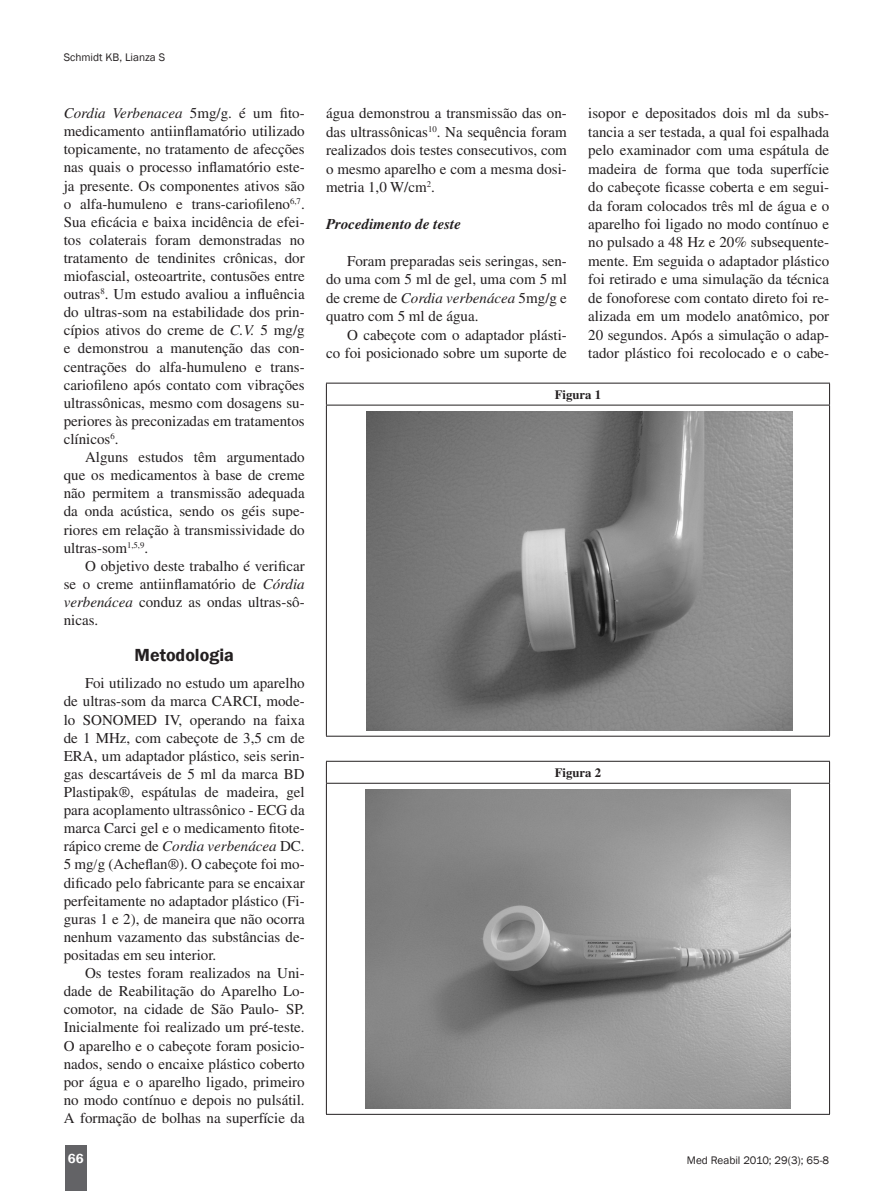
<style>
.page{position:relative;width:893px;height:1191px;background:#fff}
.page>*{position:absolute;margin:0;border:0;box-sizing:border-box;transform-origin:0 0}
.Sessão{font:600 18px "Franklin Gothic";color:#231f20}
.t1{font:15px/18.1px "Times";color:#231f20;text-align:justify}
.Sub-sessão{font:italic 700 15px "Times";color:#231f20}
.t2{font:600 13.5px "Franklin Gothic";color:#fff}
.Tabela{font:700 12.75px "Times";color:#231f20}
.t3{font:11.25px "Franklin Gothic";color:#231f20}
.s1{font-style:italic}
</style>
<div class="page">
<div style="left:65px;top:1145px;width:21px;height:46px;background:#636366"></div>
<hr style="left:326px;top:383px;width:504px;height:1px;background:#231f20">
<svg style="left:326px;top:383px;width:1px;height:22px"></svg>
<svg style="left:829px;top:383px;width:1px;height:22px"></svg>
<hr style="left:326px;top:405px;width:504px;height:1px;background:#231f20">
<hr style="left:326px;top:405px;width:1px;height:331px;background:#231f20">
<hr style="left:829px;top:405px;width:1px;height:331px;background:#231f20">
<hr style="left:326px;top:736px;width:504px;height:1px;background:#231f20">
<img style="left:367px;top:411px;width:425px;height:319px">
<hr style="left:326px;top:761px;width:504px;height:1px;background:#231f20">
<svg style="left:326px;top:761px;width:1px;height:22px"></svg>
<svg style="left:829px;top:761px;width:1px;height:22px"></svg>
<hr style="left:326px;top:783px;width:504px;height:1px;background:#231f20">
<hr style="left:326px;top:783px;width:1px;height:331px;background:#231f20">
<hr style="left:829px;top:783px;width:1px;height:331px;background:#231f20">
<hr style="left:326px;top:1114px;width:504px;height:1px;background:#231f20">
<img style="left:365px;top:789px;width:426px;height:319px">
<p class="t3" style="left:64px;top:50px;width:103px">Schmidt KB, Lianza S</p>
<p class="t1" style="left:64px;top:104px;width:242px"><span class="s1">Cordia Verbenacea</span> 5mg/g. é um fito&shy;medicamento antiinflamatório utilizado topicamente, no tratamento de afecções nas quais o processo inflamatório este&shy;ja presente. Os componentes ativos são o alfa-humuleno e trans-cariofileno<sup>6,7</sup>.<br>Sua eficácia e baixa incidência de efei&shy;tos colaterais foram demonstradas no tratamento de tendinites crônicas, dor miofascial, osteoartrite, contusões entre outras<sup>8</sup>. Um estudo avaliou a influência do ultras-som na estabilidade dos prin&shy;cípios ativos do creme de <span class="s1">C.V.</span> 5 mg/g e demonstrou a manutenção das con&shy;centrações do alfa-humuleno e trans&shy;cariofileno após contato com vibrações ultrassônicas, mesmo com dosagens su&shy;periores às preconizadas em tratamentos clínicos<sup>6</sup>.</p>
<p class="t1" style="left:64px;top:448px;width:242px;text-indent:21px">Alguns estudos têm argumentado que os medicamentos à base de creme não permitem a transmissão adequada da onda acústica, sendo os géis supe&shy;riores em relação à transmissividade do ultras-som<sup>1,5,9</sup>.</p>
<p class="t1" style="left:64px;top:556px;width:242px;text-indent:21px">O objetivo deste trabalho é verificar se o creme antiinflamatório de <span class="s1">Córdia verbenácea</span> conduz as ondas ultras-sô&shy;nicas.</p>
<p class="Sessão" style="left:135px;top:644px;width:101px">Metodologia</p>
<p class="t1" style="left:64px;top:674px;width:242px;text-indent:21px">Foi utilizado no estudo um aparelho de ultras-som da marca CARCI, mode&shy;lo SONOMED IV, operando na faixa de 1 MHz, com cabeçote de 3,5 cm de ERA, um adaptador plástico, seis serin&shy;gas descartáveis de 5 ml da marca BD Plastipak®, espátulas de madeira, gel para acoplamento ultrassônico - ECG da marca Carci gel e o medicamento fitote&shy;rápico creme de <span class="s1">Cordia verbenácea</span> DC.<br>5 mg g (Acheflan®). O cabeçote foi mo&shy;dificado pelo fabricante para se encaixar perfeitamente no adaptador plástico (Fi&shy;guras 1 e 2), de maneira que não ocorra nenhum vazamento das substâncias de&shy;positadas em seu interior.</p>
<p class="t1" style="left:64px;top:964px;width:242px;text-indent:21px">Os testes foram realizados na Uni&shy;dade de Reabilitação do Aparelho Lo&shy;comotor, na cidade de São Paulo- SP.<br>Inicialmente foi realizado um pré-teste.<br>O aparelho e o cabeçote foram posicio&shy;nados, sendo o encaixe plástico coberto por água e o aparelho ligado, primeiro no modo contínuo e depois no pulsátil.<br>A formação de bolhas na superfície da</p>
<p class="t1" style="left:326px;top:104px;width:242px">água demonstrou a transmissão das on&shy;das ultrassônicas<sup>10</sup>. Na sequência foram realizados dois testes consecutivos, com o mesmo aparelho e com a mesma dosi&shy;metria 1,0 W/cm<sup>2</sup>.</p>
<p class="Sub-sessão" style="left:326px;top:215px;width:136px">Procedimento de teste</p>
<p class="t1" style="left:326px;top:252px;width:242px;text-indent:21px">Foram preparadas seis seringas, sen&shy;do uma com 5 ml de gel, uma com 5 ml de creme de <span class="s1">Cordia verbenácea</span> 5mg/g e quatro com 5 ml de água.</p>
<p class="t1" style="left:326px;top:325px;width:242px;text-align:right">O cabeçote com o adaptador plásti-<br>co foi posicionado sobre um suporte de</p>
<p class="t1" style="left:588px;top:104px;width:242px">isopor e depositados dois ml da subs&shy;tancia a ser testada, a qual foi espalhada pelo examinador com uma espátula de madeira de forma que toda superfície do cabeçote ficasse coberta e em segui&shy;da foram colocados três ml de água e o aparelho foi ligado no modo contínuo e no pulsado a 48 Hz e 20% subsequente&shy;mente. Em seguida o adaptador plástico foi retirado e uma simulação da técnica de fonoforese com contato direto foi re&shy;alizada em um modelo anatômico, por 20 segundos. Após a simulação o adap&shy;tador plástico foi recolocado e o cabe-</p>
<p class="Tabela" style="left:555px;top:387px;width:48px">Figura 1</p>
<p class="Tabela" style="left:555px;top:765px;width:48px">Figura 2</p>
<p class="t2" style="left:68px;top:1150px;width:17px">66</p>
<p class="t3" style="left:687px;top:1153px;width:144px">Med Reabil 2010; 29(3); 65-8</p>
</div>
